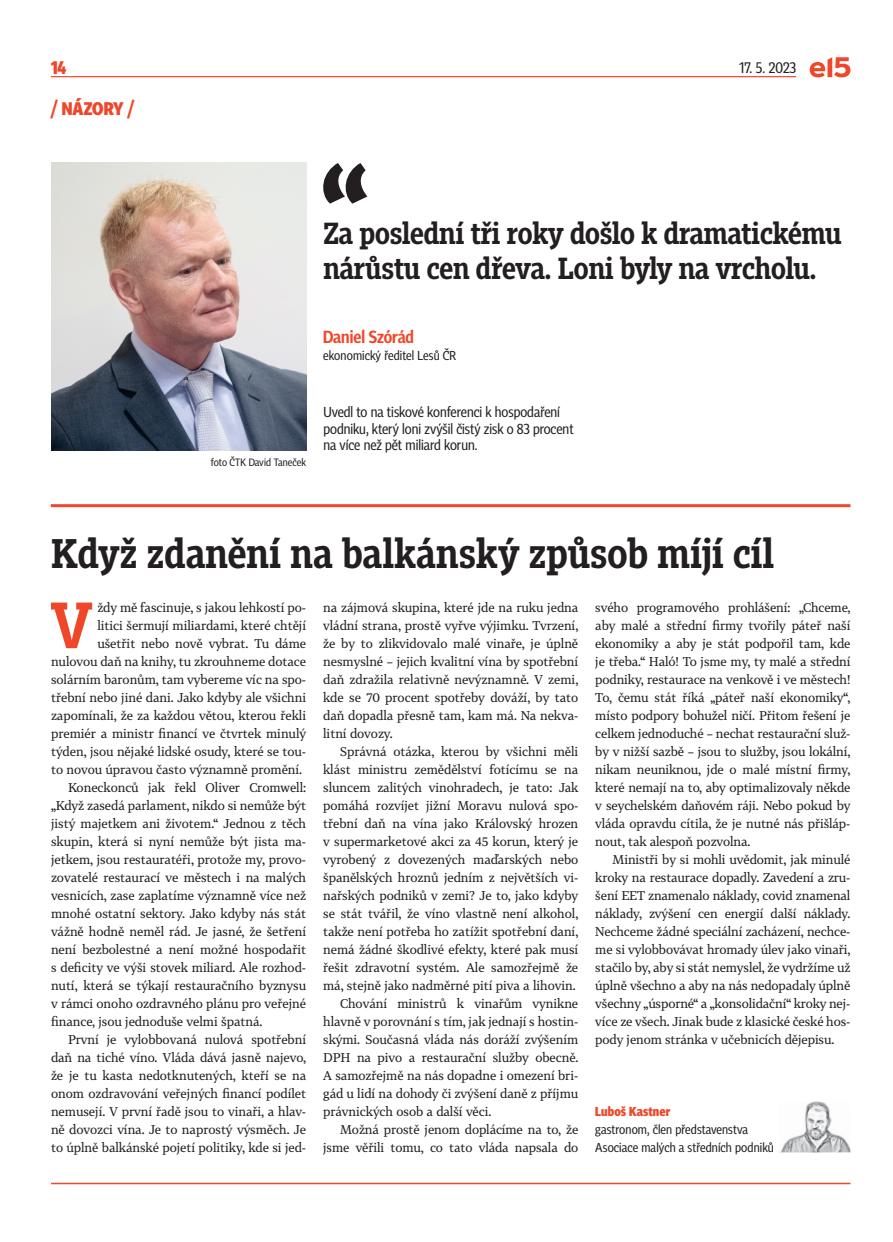
<style>
.page{position:relative;width:893px;height:1242px;background:#fff}
.page>*{position:absolute;margin:0;border:0;box-sizing:border-box;transform-origin:0 0}
.t1{font:600 64.35px "Tabac Big Slab";color:#ef4729}
.t2{font:600 40.65px "Tabac Big Slab";letter-spacing:.005em;color:#231f20}
.t3{font:600 30px/34.5px "Tabac Big Slab";letter-spacing:-.005em;color:#231f20}
.t4{font:700 18px "Tabac Big Sans";letter-spacing:.005em;color:#ef4729}
.t5{font:600 17.25px "Tabac Big Sans";letter-spacing:-.005em;color:#ef4729}
.t6{font:15px "Tabac Big Sans";letter-spacing:.005em;color:#231f20}
.t7{font:14.25px/16.5px "Tabac Big Sans";color:#231f20}
.t8{font:12.75px/18px "Tabac Big Sans";letter-spacing:.01em;color:#231f20}
.t9{font:700 12.75px "Tabac Big Sans";letter-spacing:.01em;color:#ef4729}
.t10{font:12.6px/18px "Tabac G3";letter-spacing:-.005em;color:#231f20;text-align:justify}
.t11{font:10.5px "Tabac Big Sans";letter-spacing:.01em;color:#231f20}
</style>
<div class="page">
<hr style="left:51px;top:1182px;width:799px;height:2px;background:#ef4729">
<svg style="left:810px;top:57px;width:40px;height:20px"></svg>
<hr style="left:51px;top:76px;width:745px;height:1px;background:#ef4729">
<img style="left:779px;top:1101px;width:71px;height:51px">
<hr style="left:51px;top:504px;width:799px;height:3px;background:#ef4729">
<img style="left:51px;top:162px;width:255px;height:288px">
<svg style="left:323px;top:163px;width:44px;height:41px"></svg>
<h3 class="t4" style="left:51px;top:57px;width:17px">14</h3>
<p class="t6" style="left:739px;top:61px;width:58px">17. 5. 2023</p>
<h3 class="t4" style="left:51px;top:98px;width:85px">/ NÁZORY /</h3>
<h3 class="t3" style="left:323px;top:216px;width:520px">Za poslední tři roky došlo k dramatickému nárůstu cen dřeva. Loni byly na vrcholu.</h3>
<h3 class="t5" style="left:323px;top:327px;width:92px">Daniel Szórád</h3>
<p class="t8" style="left:323px;top:347px;width:135px">ekonomický ředitel Lesů ČR</p>
<p class="t11" style="left:211px;top:458px;width:97px">foto ČTK David Taneček</p>
<p class="t7" style="left:323px;top:404px;width:252px">Uvedl to na tiskové konferenci k hospodaření podniku, který loni zvýšil čistý zisk o 83 procent na více než pět miliard korun.</p>
<h2 class="t2" style="left:51px;top:530px;width:724px">Když zdanění na balkánský způsob míjí cíl</h2>
<h1 class="t1" style="left:51px;top:588px;width:43px">V</h1>
<p class="t10" style="left:97px;top:599px;width:210px">ždy mě fascinuje, s jakou lehkostí po-</p>
<p class="t10" style="left:97px;top:617px;width:210px">litici šermují miliardami, které chtějí</p>
<p class="t10" style="left:97px;top:635px;width:210px">ušetřit nebo nově vybrat. Tu dáme</p>
<p class="t10" style="left:51px;top:653px;width:257px">nulovou daň na knihy, tu zkrouhneme dotace</p>
<p class="t10" style="left:51px;top:671px;width:257px">solárním baronům, tam vybereme víc na spo-</p>
<p class="t10" style="left:51px;top:689px;width:257px">třební nebo jiné dani. Jako kdyby ale všichni</p>
<p class="t10" style="left:51px;top:707px;width:257px">zapomínali, že za každou větou, kterou řekli</p>
<p class="t10" style="left:51px;top:725px;width:257px">premiér a ministr financí ve čtvrtek minulý</p>
<p class="t10" style="left:51px;top:743px;width:257px">týden, jsou nějaké lidské osudy, které se tou-</p>
<p class="t10" style="left:51px;top:761px;width:253px">to novou úpravou často významně promění.</p>
<p class="t10" style="left:68px;top:779px;width:240px">Koneckonců jak řekl Oliver Cromwell:</p>
<p class="t10" style="left:51px;top:797px;width:257px">„Když zasedá parlament, nikdo si nemůže být</p>
<p class="t10" style="left:51px;top:815px;width:257px">jistý majetkem ani životem.“ Jednou z těch</p>
<p class="t10" style="left:51px;top:833px;width:257px">skupin, která si nyní nemůže být jista ma-</p>
<p class="t10" style="left:51px;top:851px;width:257px">jetkem, jsou restauratéři, protože my, provo-</p>
<p class="t10" style="left:51px;top:869px;width:257px">zovatelé restaurací ve městech i na malých</p>
<p class="t10" style="left:51px;top:887px;width:257px">vesnicích, zase zaplatíme významně více než</p>
<p class="t10" style="left:51px;top:905px;width:257px">mnohé ostatní sektory. Jako kdyby nás stát</p>
<p class="t10" style="left:51px;top:923px;width:257px">vážně hodně neměl rád. Je jasné, že šetření</p>
<p class="t10" style="left:51px;top:941px;width:257px">není bezbolestné a není možné hospodařit</p>
<p class="t10" style="left:51px;top:959px;width:257px">s deficity ve výši stovek miliard. Ale rozhod-</p>
<p class="t10" style="left:51px;top:977px;width:257px">nutí, která se týkají restauračního byznysu</p>
<p class="t10" style="left:51px;top:995px;width:257px">v rámci onoho ozdravného plánu pro veřejné</p>
<p class="t10" style="left:51px;top:1013px;width:213px">finance, jsou jednoduše velmi špatná.</p>
<p class="t10" style="left:68px;top:1031px;width:240px">První je vylobbovaná nulová spotřební</p>
<p class="t10" style="left:51px;top:1049px;width:257px">daň na tiché víno. Vláda dává jasně najevo,</p>
<p class="t10" style="left:51px;top:1067px;width:257px">že je tu kasta nedotknutených, kteří se na</p>
<p class="t10" style="left:51px;top:1085px;width:257px">onom ozdravování veřejných financí podílet</p>
<p class="t10" style="left:51px;top:1103px;width:257px">nemusejí. V první řadě jsou to vinaři, a hlav-</p>
<p class="t10" style="left:51px;top:1121px;width:257px">ně dovozci vína. Je to naprostý výsměch. Je</p>
<p class="t10" style="left:51px;top:1139px;width:257px">to úplně balkánské pojetí politiky, kde si jed-</p>
<p class="t10" style="left:323px;top:599px;width:257px">na zájmová skupina, které jde na ruku jedna vládní strana, prostě vyřve výjimku. Tvrzení, že by to zlikvidovalo malé vinaře, je úplně nesmyslné – jejich kvalitní vína by spotřební daň zdražila relativně nevýznamně. V zemi, kde se 70 procent spotřeby dováží, by tato daň dopadla přesně tam, kam má. Na nekva&shy;litní dovozy.</p>
<p class="t10" style="left:340px;top:743px;width:240px">Správná otázka, kterou by všichni měli</p>
<p class="t10" style="left:323px;top:761px;width:257px">klást ministru zemědělství fotícímu se na</p>
<p class="t10" style="left:323px;top:779px;width:257px">sluncem zalitých vinohradech, je tato: Jak</p>
<p class="t10" style="left:323px;top:797px;width:257px">pomáhá rozvíjet jižní Moravu nulová spo-</p>
<p class="t10" style="left:323px;top:815px;width:257px">třební daň na vína jako Královský hrozen</p>
<p class="t10" style="left:323px;top:833px;width:257px">v supermarketové akci za 45 korun, který je</p>
<p class="t10" style="left:323px;top:851px;width:257px">vyrobený z dovezených maďarských nebo</p>
<p class="t10" style="left:323px;top:869px;width:257px">španělských hroznů jedním z největších vi-</p>
<p class="t10" style="left:323px;top:887px;width:257px">nařských podniků v zemi? Je to, jako kdyby</p>
<p class="t10" style="left:323px;top:905px;width:257px">se stát tvářil, že víno vlastně není alkohol,</p>
<p class="t10" style="left:323px;top:923px;width:257px">takže není potřeba ho zatížit spotřební daní,</p>
<p class="t10" style="left:323px;top:941px;width:257px">nemá žádné škodlivé efekty, které pak musí</p>
<p class="t10" style="left:323px;top:959px;width:257px">řešit zdravotní systém. Ale samozřejmě že</p>
<p class="t10" style="left:323px;top:977px;width:254px">má, stejně jako nadměrné pití piva a lihovin.</p>
<p class="t10" style="left:340px;top:995px;width:240px">Chování ministrů k vinařům vynikne</p>
<p class="t10" style="left:323px;top:1013px;width:257px">hlavně v porovnání s tím, jak jednají s hostin-</p>
<p class="t10" style="left:323px;top:1031px;width:257px">skými. Současná vláda nás doráží zvýšením</p>
<p class="t10" style="left:323px;top:1049px;width:257px">DPH na pivo a restaurační služby obecně.</p>
<p class="t10" style="left:323px;top:1067px;width:257px">A samozřejmě na nás dopadne i omezení bri-</p>
<p class="t10" style="left:323px;top:1085px;width:257px">gád u lidí na dohody či zvýšení daně z příjmu</p>
<p class="t10" style="left:323px;top:1103px;width:170px">právnických osob a další věci.</p>
<p class="t10" style="left:340px;top:1121px;width:240px">Možná prostě jenom doplácíme na to, že</p>
<p class="t10" style="left:323px;top:1139px;width:257px">jsme věřili tomu, co tato vláda napsala do</p>
<p class="t10" style="left:595px;top:599px;width:257px">svého programového prohlášení: „Chceme, aby malé a střední firmy tvořily páteř naší ekonomiky a aby je stát podpořil tam, kde je třeba.“ Haló! To jsme my, ty malé a střední podniky, restaurace na venkově i ve městech!<br>To, čemu stát říká „páteř naší ekonomiky“, místo podpory bohužel ničí. Přitom řešení je celkem jednoduché – nechat restaurační služ&shy;by v nižší sazbě – jsou to služby, jsou lokální, nikam neuniknou, jde o malé místní firmy, které nemají na to, aby optimalizovaly někde v seychelském daňovém ráji. Nebo pokud by vláda opravdu cítila, že je nutné nás přišláp&shy;nout, tak alespoň pozvolna.</p>
<p class="t10" style="left:595px;top:851px;width:257px;text-indent:17px">Ministři by si mohli uvědomit, jak minulé kroky na restaurace dopadly. Zavedení a zru&shy;šení EET znamenalo náklady, covid znamenal náklady, zvýšení cen energií další náklady.<br>Nechceme žádné speciální zacházení, nechce&shy;me si vylobbovávat hromady úlev jako vinaři, stačilo by, aby si stát nemyslel, že vydržíme už úplně všechno a aby na nás nedopadaly úplně všechny „úsporné“ a „konsolidační“ kroky nej&shy;více ze všech. Jinak bude z klasické české hos&shy;pody jenom stránka v učebnicích dějepisu.</p>
<p class="t9" style="left:595px;top:1104px;width:77px">Luboš Kastner</p>
<p class="t8" style="left:595px;top:1121px;width:180px">gastronom, člen představenstva<br>Asociace malých a středních podniků</p>
</div>
